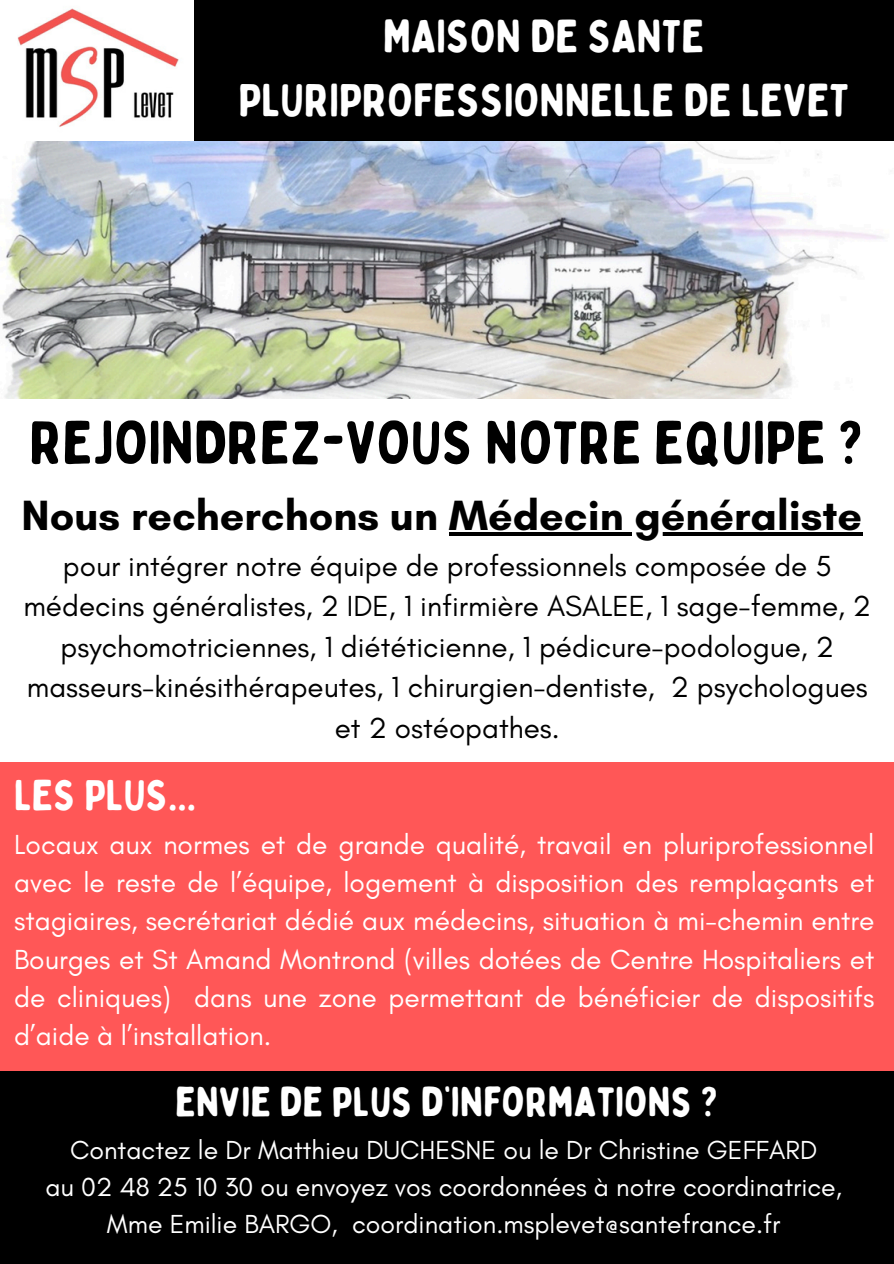
<style>
.page{position:relative;width:894px;height:1264px;background:#fff}
.page>*{position:absolute;margin:0;border:0;box-sizing:border-box;transform-origin:0 0}
.t1{font:60.45px "Bobby Jones Soft";color:#000}
.t2{font:46.05px/64.2px "Bobby Jones Soft";color:#fff;text-align:center}
.t3{font:700 43.05px "Glacial Indifference";color:#000}
.t4{font:43.05px "Bobby Jones Soft";color:#fff}
.t5{font:41.55px "Bobby Jones Soft";color:#fff}
.t6{font:29.55px/40.5px "Glacial Indifference";color:#000;text-align:center}
.t7{font:28.05px/38.2px "Glacial Indifference";color:#fff;text-align:justify}
.t8{font:26.55px/37.2px "Glacial Indifference";color:#fff;text-align:center}
</style>
<div class="page">
<div style="left:0;top:0;width:893px;height:1263px;background:#000"></div>
<div style="left:0;top:730px;width:893px;height:340px;background:#ff5757"></div>
<img style="left:0;top:141px;width:893px;height:258px">
<div style="left:0;top:399px;width:893px;height:363px;background:#fff"></div>
<hr style="left:448px;top:532px;width:414px;height:3px;background:#000">
<img style="left:0;top:0;width:194px;height:141px">
<h2 class="t2" style="left:238px;top:5px;width:612px">MAISON DE SANTE<br>PLURIPROFESSIONNELLE DE LEVET</h2>
<h1 class="t1" style="left:29px;top:405px;width:837px">REJOINDREZ-VOUS NOTRE EQUIPE ?</h1>
<h1 class="t3" style="left:22px;top:489px;width:842px">Nous recherchons un Médecin généraliste</h1>
<p class="t6" style="left:23px;top:545px;width:849px">pour intégrer notre équipe de professionnels composée de 5 médecins généralistes, 2 IDE, 1 infirmière ASALEE, 1 sage-femme, 2 psychomotriciennes, 1 diététicienne, 1 pédicure-podologue, 2 masseurs-kinésithérapeutes, 1 chirurgien-dentiste, 2 psychologues et 2 ostéopathes.</p>
<p class="t4" style="left:14px;top:768px;width:183px">LES PLUS...</p>
<p class="t7" style="left:14px;top:825px;width:861px">Locaux aux normes et de grande qualité, travail en pluriprofessionnel avec le reste de l’équipe, logement à disposition des remplaçants et stagiaires, secrétariat dédié aux médecins, situation à mi-chemin entre Bourges et St Amand Montrond (villes dotées de Centre Hospitaliers et de cliniques) dans une zone permettant de bénéficier de dispositifs d’aide à l’installation.</p>
<p class="t5" style="left:175px;top:1076px;width:545px">ENVIE DE PLUS D’INFORMATIONS ?</p>
<p class="t8" style="left:70px;top:1131px;width:748px">Contactez le Dr Matthieu DUCHESNE ou le Dr Christine GEFFARD</p>
<p class="t8" style="left:45px;top:1168px;width:797px">au 02 48 25 10 30 ou envoyez vos coordonnées à notre coordinatrice,<br>Mme Emilie BARGO, coordination.msplevet@santefrance.fr</p>
</div>
